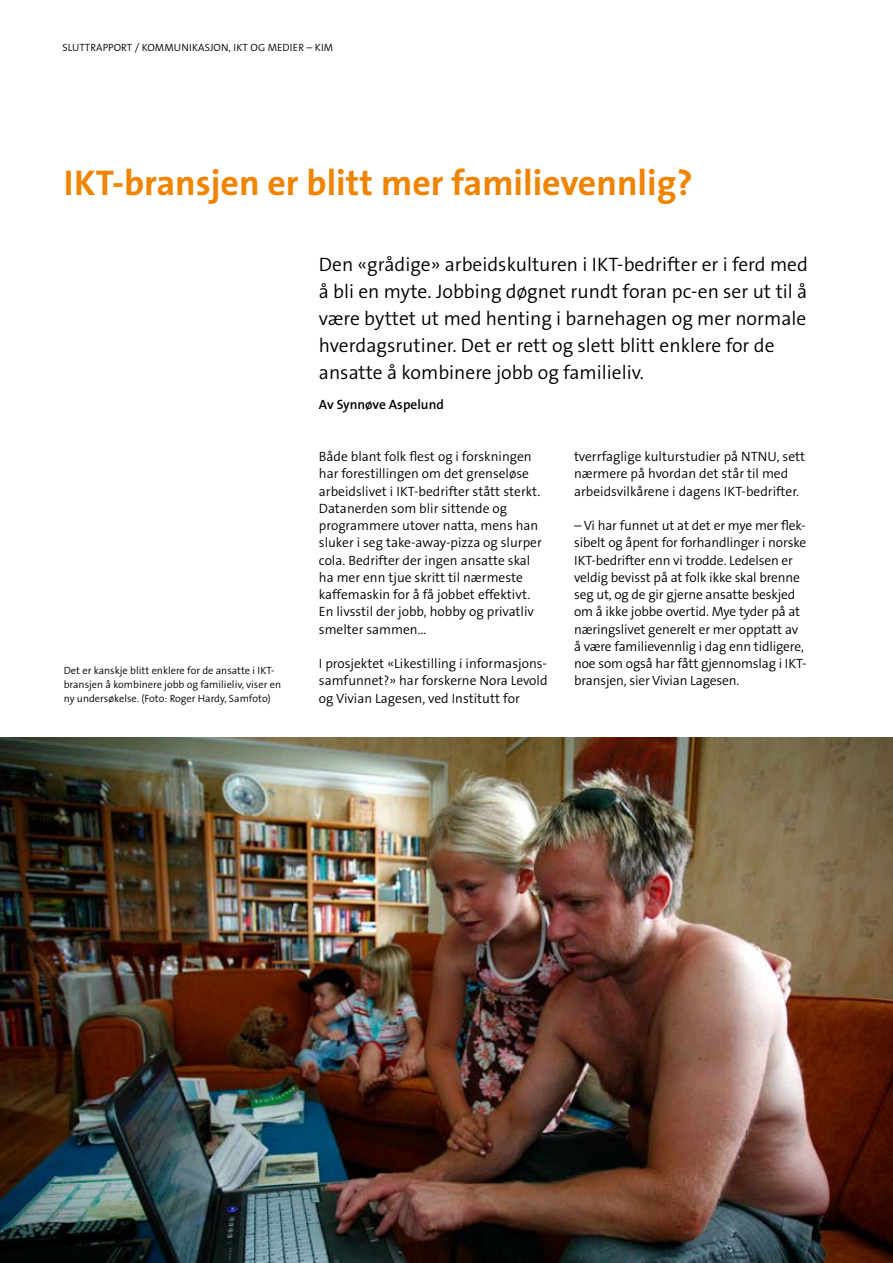
<style>
.page{position:relative;width:893px;height:1263px;background:#fff}
.page>*{position:absolute;margin:0;border:0;box-sizing:border-box;transform-origin:0 0}
.t1{font:700 36px "The Sans B7";color:#ef8400}
.t2{font:300 19.5px/27px "The Sans B4";color:#000}
.t3{font:300 13.5px/17.2px "The Sans B4";color:#000}
.t4{font:600 13.5px "The Sans B6";color:#000}
.t5{font:300 10.5px/14.2px "The Sans B4";color:#000}
</style>
<div class="page">
<img style="left:0;top:737px;width:893px;height:526px">
<p class="t5" style="left:62px;top:41px;width:213px">sluttrapport / komm unikasjon, ikt og medie</p>
<p class="t5" style="left:298px;top:41px;width:24px">r – kim</p>
<h1 class="t1" style="left:64px;top:164px;width:630px">IKT-bransjen er blitt mer familievennlig?</h1>
<p class="t5" style="left:64px;top:663px;width:219px">Det er kanskje blitt enklere for de ansatte i IKT&shy;bransjen å kombinere jobb og familieliv, viser en ny undersøkelse. (Foto: Roger Hardy, Samfoto)</p>
<p class="t2" style="left:319px;top:252px;width:491px">Den «grådige» arbeidskulturen i IKT-bedrifter er i ferd med å bli en myte. Jobbing døgnet rundt foran pc-en ser ut til å være byttet ut med henting i barnehagen og mer normale hverdagsrutiner. Det er rett og slett blitt enklere for de ansatte å kombinere jobb og familieliv.</p>
<p class="t4" style="left:319px;top:398px;width:127px">Av Synnøve Aspelund</p>
<p class="t3" style="left:319px;top:449px;width:224px">Både blant folk flest og i forskningen har forestillingen om det grenseløse arbeidslivet i IKT-bedrifter stått sterkt.<br>Datanerden som blir sittende og programmere utover natta, mens han sluker i seg take-away-pizza og slurper cola. Bedrifter der ingen ansatte skal ha mer enn tjue skritt til nærmeste kaffemaskin for å få jobbet effektivt.<br>En livsstil der jobb, hobby og privatliv smelter sammen…</p>
<p class="t3" style="left:319px;top:656px;width:230px;text-align:justify">I prosjektet «Likestilling i informasjons&shy;samfunnet?» har forskerne Nora Levold og Vivian Lagesen, ved Institutt for</p>
<p class="t3" style="left:574px;top:449px;width:233px">tverrfaglige kulturstudier på NTNU, sett nærmere på hvordan det står til med arbeidsvilkårene i dagens IKT-bedrifter.</p>
<p class="t3" style="left:574px;top:518px;width:234px">– Vi har funnet ut at det er mye mer flek&shy;sibelt og åpent for forhandlinger i norske IKT-bedrifter enn vi trodde. Ledelsen er veldig bevisst på at folk ikke skal brenne seg ut, og de gir gjerne ansatte beskjed om å ikke jobbe overtid. Mye tyder på at næringslivet generelt er mer opptatt av å være familievennlig i dag enn tidligere, noe som også har fått gjennomslag i IKT&shy;bransjen, sier Vivian Lagesen.</p>
</div>
